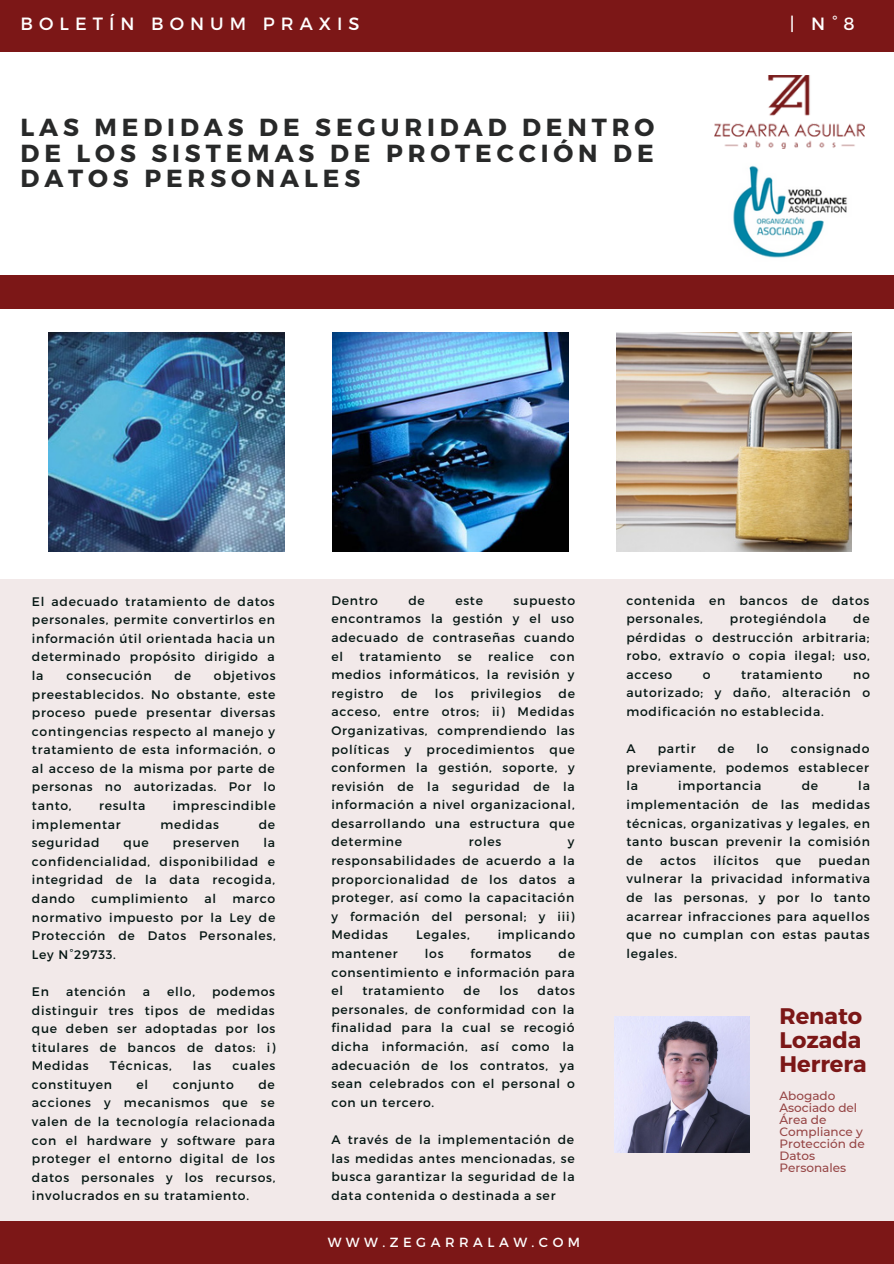
<style>
.page{position:relative;width:894px;height:1264px;background:#fff}
.page>*{position:absolute;margin:0;border:0;box-sizing:border-box;transform-origin:0 0}
.t1{font:700 24.6px/25.5px "Montserrat";letter-spacing:.2em;color:#282929;text-align:justify}
.t2{font:700 22.5px/23.7px "Montserrat";color:#7c1717}
.t3{font:17.7px "Montserrat";letter-spacing:.34em;color:#fff}
.t4{font:13.2px "Montserrat";letter-spacing:.34em;color:#fff}
.t5{font:12.45px/18.6px "Montserrat";letter-spacing:.06em;color:#051613;text-align:justify}
.t6{font:500 12px/12px "Montserrat";color:#964545}
</style>
<div class="page">
<div style="left:0;top:275px;width:893px;height:34px;background:#7c1717"></div>
<img style="left:48px;top:332px;width:237px;height:220px">
<img style="left:332px;top:332px;width:236px;height:220px">
<img style="left:616px;top:332px;width:235px;height:220px">
<div style="left:0;top:579px;width:893px;height:684px;background:#f2e9e9"></div>
<div style="left:0;top:1221px;width:893px;height:42px;background:#7c1717"></div>
<div style="left:0;top:0;width:893px;height:51px;background:#7c1717"></div>
<img style="left:614px;top:1016px;width:135px;height:136px">
<img style="left:714px;top:75px;width:150px;height:73px">
<img style="left:733px;top:165px;width:114px;height:93px">
<h3 class="t3" style="left:20px;top:12px;width:340px">BOLETÍN BONUM PRAXIS</h3>
<h3 class="t3" style="left:789px;top:12px;width:66px">| N°8</h3>
<h1 class="t1" style="left:20px;top:113px;width:635px">LAS MEDIDAS DE SEGURIDAD DENTRO DE LOS SISTEMAS DE PROTECCIÓN DE DATOS PERSONALES</h1>
<p class="t5" style="left:32px;top:591px;width:245px">El adecuado tratamiento de datos personales, permite convertirlos en información útil orientada hacia un determinado propósito dirigido a la</p>
<p class="t5" style="left:66px;top:665px;width:87px">consecución</p>
<p class="t5" style="left:174px;top:665px;width:18px">de</p>
<p class="t5" style="left:32px;top:665px;width:245px;text-indent:182px">objetivos preestablecidos. No obstante, este proceso puede presentar diversas contingencias respecto al manejo y tratamiento de esta información, o al acceso de la misma por parte de personas no autorizadas. Por lo tanto,</p>
<p class="t5" style="left:99px;top:795px;width:48px">resulta</p>
<p class="t5" style="left:173px;top:795px;width:104px">imprescindible</p>
<p class="t5" style="left:32px;top:814px;width:90px">implementar</p>
<p class="t5" style="left:161px;top:814px;width:60px">medidas</p>
<p class="t5" style="left:258px;top:814px;width:18px">de</p>
<p class="t5" style="left:32px;top:832px;width:69px">seguridad</p>
<p class="t5" style="left:123px;top:832px;width:27px">que</p>
<p class="t5" style="left:173px;top:832px;width:68px">preserven</p>
<p class="t5" style="left:32px;top:832px;width:244px;text-indent:231px">la confidencialidad, disponibilidad e integridad de la data recogida, dando</p>
<p class="t5" style="left:91px;top:888px;width:98px">cumplimiento</p>
<p class="t5" style="left:204px;top:888px;width:13px">al</p>
<p class="t5" style="left:32px;top:888px;width:245px;text-indent:200px">marco normativo impuesto por la Ley de Protección de Datos Personales, Ley N°29733.</p>
<p class="t5" style="left:32px;top:981px;width:19px">En</p>
<p class="t5" style="left:66px;top:981px;width:61px">atención</p>
<p class="t5" style="left:143px;top:981px;width:9px">a</p>
<p class="t5" style="left:167px;top:981px;width:29px">ello,</p>
<p class="t5" style="left:32px;top:981px;width:245px;text-indent:180px">podemos distinguir tres tipos de medidas que deben ser adoptadas por los titulares de bancos de datos: i)<br>Medidas</p>
<p class="t5" style="left:110px;top:1055px;width:63px">Técnicas,</p>
<p class="t5" style="left:193px;top:1055px;width:20px">las</p>
<p class="t5" style="left:232px;top:1055px;width:44px">cuales</p>
<p class="t5" style="left:32px;top:1074px;width:81px">constituyen</p>
<p class="t5" style="left:137px;top:1074px;width:13px">el</p>
<p class="t5" style="left:173px;top:1074px;width:62px">conjunto</p>
<p class="t5" style="left:32px;top:1074px;width:245px;text-indent:226px">de acciones y mecanismos que se valen de la tecnología relacionada con el hardware y software para proteger el entorno digital de los datos personales y los recursos, involucrados en su tratamiento.</p>
<p class="t5" style="left:331px;top:590px;width:48px">Dentro</p>
<p class="t5" style="left:408px;top:590px;width:18px">de</p>
<p class="t5" style="left:455px;top:590px;width:29px">este</p>
<p class="t5" style="left:331px;top:590px;width:245px;text-indent:182px">supuesto encontramos la gestión y el uso adecuado de contraseñas cuando el</p>
<p class="t5" style="left:359px;top:646px;width:83px">tratamiento</p>
<p class="t5" style="left:457px;top:646px;width:15px">se</p>
<p class="t5" style="left:488px;top:646px;width:47px">realice</p>
<p class="t5" style="left:331px;top:646px;width:245px;text-indent:219px">con medios informáticos, la revisión y registro</p>
<p class="t5" style="left:401px;top:683px;width:18px">de</p>
<p class="t5" style="left:435px;top:683px;width:20px">los</p>
<p class="t5" style="left:471px;top:683px;width:72px">privilegios</p>
<p class="t5" style="left:331px;top:683px;width:245px;text-indent:227px">de acceso, entre otros; ii) Medidas Organizativas, comprendiendo las políticas y procedimientos que conformen la gestión, soporte, y revisión de la seguridad de la información a nivel organizacional, desarrollando una estructura que determine</p>
<p class="t5" style="left:469px;top:832px;width:34px">roles</p>
<p class="t5" style="left:331px;top:832px;width:245px;text-indent:236px">y responsabilidades de acuerdo a la proporcionalidad de los datos a proteger, así como la capacitación y formación del personal; y iii)<br>Medidas</p>
<p class="t5" style="left:416px;top:925px;width:55px">Legales,</p>
<p class="t5" style="left:497px;top:925px;width:79px">implicando</p>
<p class="t5" style="left:331px;top:943px;width:68px">mantener</p>
<p class="t5" style="left:424px;top:943px;width:20px">los</p>
<p class="t5" style="left:470px;top:943px;width:62px">formatos</p>
<p class="t5" style="left:331px;top:943px;width:245px;text-indent:227px">de consentimiento e información para el</p>
<p class="t5" style="left:362px;top:980px;width:83px">tratamiento</p>
<p class="t5" style="left:463px;top:980px;width:18px">de</p>
<p class="t5" style="left:499px;top:980px;width:20px">los</p>
<p class="t5" style="left:331px;top:980px;width:245px;text-indent:206px">datos personales, de conformidad con la finalidad para la cual se recogió dicha información, así como la adecuación de los contratos, ya sean celebrados con el personal o con un tercero.</p>
<p class="t5" style="left:331px;top:1129px;width:245px">A través de la implementación de las medidas antes mencionadas, se busca garantizar la seguridad de la data contenida o destinada a ser</p>
<p class="t4" style="left:327px;top:1233px;width:254px">WWW.ZEGARRALAW.COM</p>
<p class="t5" style="left:626px;top:590px;width:244px">contenida en bancos de datos personales,</p>
<p class="t5" style="left:729px;top:608px;width:98px">protegiéndola</p>
<p class="t5" style="left:626px;top:608px;width:245px;text-indent:227px">de pérdidas o destrucción arbitraria; robo, extravío o copia ilegal; uso, acceso</p>
<p class="t5" style="left:702px;top:664px;width:9px">o</p>
<p class="t5" style="left:740px;top:664px;width:83px">tratamiento</p>
<p class="t5" style="left:626px;top:664px;width:245px;text-indent:227px">no autorizado; y daño, alteración o modificación no establecida.</p>
<p class="t5" style="left:626px;top:739px;width:11px">A</p>
<p class="t5" style="left:657px;top:739px;width:39px">partir</p>
<p class="t5" style="left:717px;top:739px;width:18px">de</p>
<p class="t5" style="left:756px;top:739px;width:14px">lo</p>
<p class="t5" style="left:626px;top:739px;width:244px;text-indent:164px">consignado previamente, podemos establecer la</p>
<p class="t5" style="left:678px;top:776px;width:85px">importancia</p>
<p class="t5" style="left:801px;top:776px;width:18px">de</p>
<p class="t5" style="left:626px;top:776px;width:245px;text-indent:232px">la implementación de las medidas técnicas, organizativas y legales, en tanto buscan prevenir la comisión de</p>
<p class="t5" style="left:660px;top:850px;width:37px">actos</p>
<p class="t5" style="left:713px;top:850px;width:47px">ilícitos</p>
<p class="t5" style="left:775px;top:850px;width:27px">que</p>
<p class="t5" style="left:626px;top:850px;width:245px;text-indent:192px">puedan vulnerar la privacidad informativa de las personas, y por lo tanto acarrear infracciones para aquellos que no cumplan con estas pautas legales.</p>
<h2 class="t2" style="left:779px;top:1003px;width:89px">Renato<br>Lozada<br>Herrera</h2>
<p class="t6" style="left:779px;top:1089px;width:87px">Abogado<br>Asociado del<br>Área de<br>Compliance y<br>Protección de<br>Datos<br>Personales</p>
</div>
